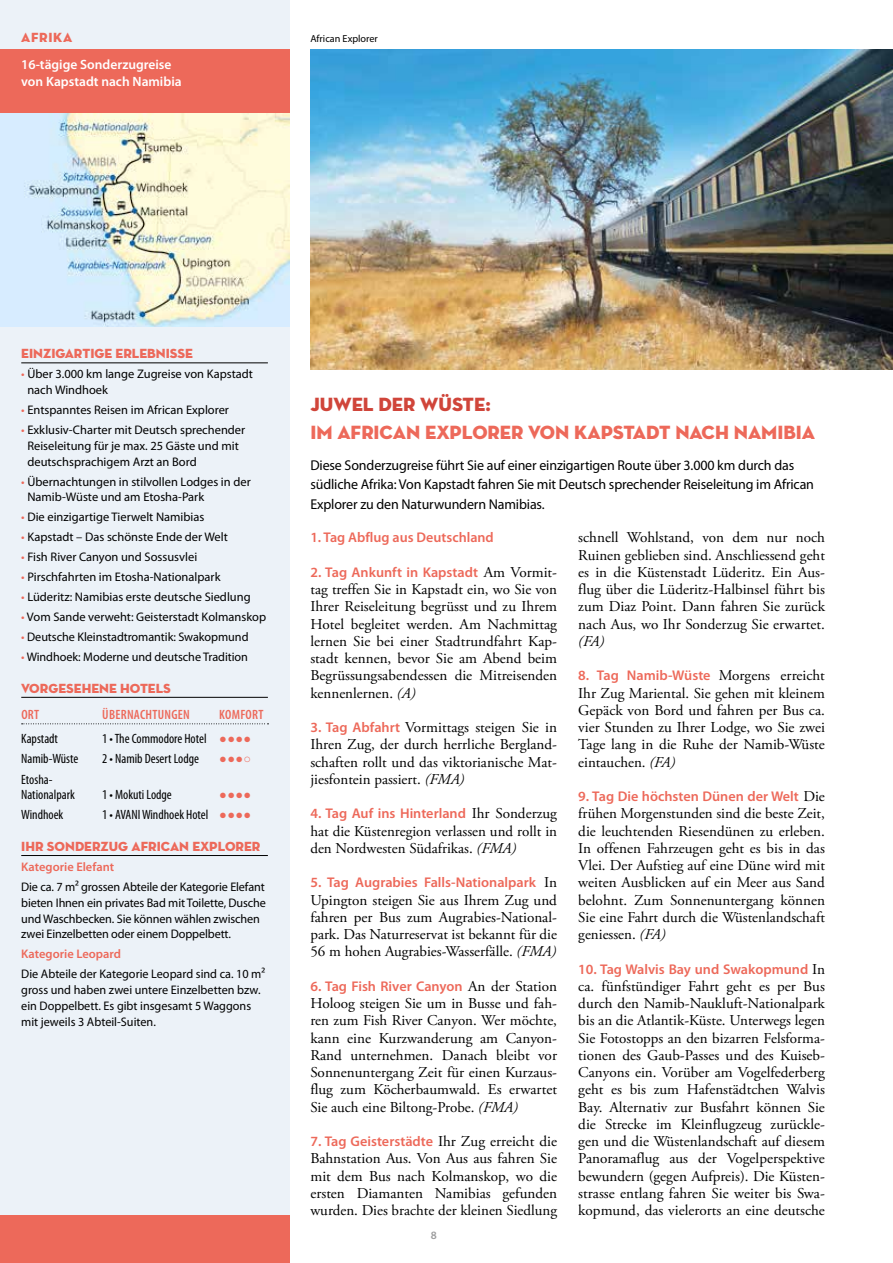
<style>
.page{position:relative;width:893px;height:1263px;background:#fff}
.page>*{position:absolute;margin:0;border:0;box-sizing:border-box;transform-origin:0 0}
.t1{font:19.5px "Neutra Disp Titling";color:#ed695a}
.t2{font:19.5px "Neutra Disp Titling";color:#d0453a}
.t3{font:15px/17.2px "Adobe Garamond Pro";color:#000;text-align:justify}
.t4{font:italic 15px "Adobe Garamond Pro";color:#000}
.t5{font:14.25px/19.5px "Myriad Pro";letter-spacing:-.01em;color:#000}
.t6{font:600 14.1px "Myriad Pro";color:#ed695a}
.t7{font:condensed 13.5px/15.8px "Myriad Pro";color:#000}
.t8{font:13.5px "Neutra Disp Titling";color:#ed695a}
.t9{font:600 13.5px/16.5px "Myriad Pro";color:#fff}
.t10{font:600 condensed 13.5px "Myriad Pro";letter-spacing:.02em;color:#ed695a}
.t11{font:12.75px "Arial";color:#ed695a}
.t12{font:12.45px/15.8px "Myriad Pro";color:#000}
.t13{font:600 12.45px "Myriad Pro";color:#ed695a}
.t14{font:600 11.25px "Myriad Pro";color:#9c9c9d}
.t15{font:10.2px "Myriad Pro";color:#000}
.s1{color:#ed695a}
.s2{font-family:"Arial";font-stretch:normal;font-size:12.75px;color:#ed695a}
.s3{font-family:"Adobe Garamond Pro";font-weight:400;font-size:15px;color:#000}
.s4{font-style:italic}
.s5{font-family:"Myriad Pro";font-weight:600;font-size:14.1px;color:#ed695a}
</style>
<div class="page">
<img style="left:310px;top:49px;width:583px;height:321px">
<div style="left:0;top:0;width:289px;height:1263px;background:#ecf2f8"></div>
<div style="left:0;top:49px;width:289px;height:65px;background:#ed695a"></div>
<img style="left:0;top:113px;width:289px;height:214px">
<hr style="left:21px;top:363px;width:247px;height:1px;background:#000">
<hr style="left:21px;top:697px;width:247px;height:1px;background:#000">
<svg style="left:22px;top:723px;width:246px;height:1px"></svg>
<div style="left:0;top:1215px;width:289px;height:48px;background:#ed695a"></div>
<hr style="left:21px;top:855px;width:247px;height:1px;background:#000">
<p class="t8" style="left:21px;top:29px;width:43px">AFRIKA</p>
<p class="t9" style="left:21px;top:57px;width:162px">16-tägige Sonderzugreise von Kapstadt nach Namibia</p>
<p class="t15" style="left:310px;top:33px;width:69px">African Explorer</p>
<p class="t8" style="left:21px;top:345px;width:173px">EINZIGARTIGE ERLEBNISSE</p>
<p class="t12" style="left:27px;top:367px;width:227px;text-indent:-6px"><span class="s1">•</span> Über 3.000 km lange Zugreise von Kapstadt nach Windhoek</p>
<p class="t12" style="left:21px;top:402px;width:209px"><span class="s1">•</span> Entspanntes Reisen im African Explorer</p>
<p class="t12" style="left:27px;top:422px;width:219px;text-indent:-6px"><span class="s1">•</span> Exklusiv-Charter mit Deutsch sprechender<br>Reiseleitung für je max. 25 Gäste und mit deutschsprachigem Arzt an Bord</p>
<p class="t12" style="left:27px;top:474px;width:225px;text-indent:-6px"><span class="s1">•</span> Übernachtungen in stilvollen Lodges in der<br>Namib-Wüste und am Etosha-Park</p>
<p class="t12" style="left:21px;top:510px;width:185px"><span class="s1">•</span> Die einzigartige Tierwelt Namibias</p>
<p class="t12" style="left:21px;top:530px;width:208px"><span class="s1">•</span> Kapstadt – Das schönste Ende der Welt</p>
<p class="t12" style="left:21px;top:550px;width:178px"><span class="s1">•</span> Fish River Canyon und Sossusvlei</p>
<p class="t12" style="left:21px;top:570px;width:201px"><span class="s1">•</span> Pirschfahrten im Etosha-Nationalpark</p>
<p class="t12" style="left:21px;top:590px;width:231px"><span class="s1">•</span> Lüderitz: Namibias erste deutsche Siedlung</p>
<p class="t12" style="left:21px;top:610px;width:246px"><span class="s1">•</span> Vom Sande verweht: Geisterstadt Kolmanskop</p>
<p class="t12" style="left:21px;top:630px;width:229px"><span class="s1">•</span> Deutsche Kleinstadtromantik: Swakopmund</p>
<p class="t12" style="left:21px;top:650px;width:228px"><span class="s1">•</span> Windhoek: Moderne und deutsche Tradition</p>
<p class="t8" style="left:21px;top:680px;width:151px">VORGESEHENE HOTELS</p>
<p class="t10" style="left:21px;top:707px;width:19px">ORT</p>
<p class="t10" style="left:102px;top:707px;width:89px">ÜBERNACHTUNGEN</p>
<p class="t10" style="left:219px;top:707px;width:46px">KOMFORT</p>
<p class="t7" style="left:21px;top:731px;width:38px">Kapstadt</p>
<p class="t7" style="left:102px;top:731px;width:150px">1 •The Commodore Hotel <span class="s2">●●●●</span></p>
<p class="t7" style="left:21px;top:751px;width:59px">Namib-Wüste</p>
<p class="t7" style="left:102px;top:751px;width:98px">2 • Namib Desert Lodge</p>
<p class="t11" style="left:219px;top:751px;width:33px">●●●○</p>
<p class="t7" style="left:21px;top:771px;width:55px">Etosha-<br>Nationalpark</p>
<p class="t7" style="left:102px;top:787px;width:71px">1 • Mokuti Lodge</p>
<p class="t11" style="left:219px;top:786px;width:33px">●●●●</p>
<p class="t7" style="left:21px;top:807px;width:44px">Windhoek</p>
<p class="t7" style="left:102px;top:807px;width:150px">1 • AVANIWindhoek Hotel <span class="s2">●●●●</span></p>
<p class="t8" style="left:21px;top:838px;width:241px">IHR SONDERZUG AFRICAN EXPLORER</p>
<p class="t13" style="left:21px;top:860px;width:94px">Kategorie Elefant</p>
<p class="t12" style="left:21px;top:879px;width:246px">Die ca. 7 m² grossen Abteile der Kategorie Elefant bieten Ihnen ein privates Bad mit Toilette, Dusche und Waschbecken. Sie können wählen zwischen zwei Einzelbetten oder einem Doppelbett.</p>
<p class="t13" style="left:21px;top:947px;width:101px">Kategorie Leopard</p>
<p class="t12" style="left:21px;top:966px;width:246px">Die Abteile der Kategorie Leopard sind ca. 10 m² gross und haben zwei untere Einzelbetten bzw. ein Doppelbett. Es gibt insgesamt 5 Waggons mit jeweils 3 Abteil-Suiten.</p>
<h1 class="t2" style="left:310px;top:392px;width:182px">JUWEL DER WÜSTE:</h1>
<h1 class="t1" style="left:310px;top:421px;width:506px">IM AFRICAN EXPLORER VON KAPSTADT NACH NAMIBIA</h1>
<p class="t5" style="left:310px;top:456px;width:505px">Diese Sonderzugreise führt Sie auf einer einzigartigen Route über 3.000 km durch das südliche Afrika: Von Kapstadt fahren Sie mit Deutsch sprechender Reiseleitung im African<br>Explorer zu den Naturwundern Namibias.</p>
<p class="t6" style="left:310px;top:530px;width:185px">1. Tag Abflug aus Deutschland</p>
<p class="t6" style="left:310px;top:564px;width:248px">2. Tag Ankunft in Kapstadt <span class="s3">Am Vormit-</span></p>
<p class="t3" style="left:310px;top:581px;width:248px">tag treffen Sie in Kapstadt ein, wo Sie von Ihrer Reiseleitung begrüsst und zu Ihrem Hotel begleitet werden. Am Nachmittag lernen Sie bei einer Stadtrundfahrt Kap&shy;stadt kennen, bevor Sie am Abend beim Begrüssungsabendessen die Mitreisenden kennenlernen. <span class="s4">(A)</span></p>
<p class="t3" style="left:310px;top:719px;width:248px"><span class="s5">3. Tag Abfahrt</span> Vormittags steigen Sie in Ihren Zug, der durch herrliche Bergland&shy;schaften rollt und das viktorianische Mat&shy;jiesfontein passiert. <span class="s4">(FMA)</span></p>
<p class="t6" style="left:310px;top:806px;width:248px">4. Tag Auf ins Hinterland <span class="s3">Ihr Sonderzug</span></p>
<p class="t3" style="left:310px;top:823px;width:248px">hat die Küstenregion verlassen und rollt in den Nordwesten Südafrikas. <span class="s4">(FMA)</span></p>
<p class="t6" style="left:310px;top:875px;width:248px">5. Tag Augrabies Falls-Nationalpark <span class="s3">In</span></p>
<p class="t3" style="left:310px;top:892px;width:248px">Upington steigen Sie aus Ihrem Zug und fahren per Bus zum Augrabies-National&shy;park. Das Naturreservat ist bekannt für die 56 m hohen Augrabies-Wasserfälle. <span class="s4">(FMA)</span></p>
<p class="t6" style="left:310px;top:978px;width:248px">6. Tag Fish River Canyon <span class="s3">An der Station</span></p>
<p class="t3" style="left:310px;top:995px;width:248px">Holoog steigen Sie um in Busse und fah&shy;ren zum Fish River Canyon. Wer möchte, kann eine Kurzwanderung am Canyon-Rand unternehmen. Danach bleibt vor Sonnenuntergang Zeit für einen Kurzaus&shy;flug zum Köcherbaumwald. Es erwartet Sie auch eine Biltong-Probe. <span class="s4">(FMA)</span></p>
<p class="t6" style="left:310px;top:1134px;width:248px">7. Tag Geisterstädte <span class="s3">Ihr Zug erreicht die</span></p>
<p class="t3" style="left:310px;top:1150px;width:248px">Bahnstation Aus. Von Aus aus fahren Sie mit dem Bus nach Kolmanskop, wo die ersten Diamanten Namibias gefunden wurden. Dies brachte der kleinen Siedlung</p>
<p class="t3" style="left:578px;top:529px;width:248px">schnell Wohlstand, von dem nur noch Ruinen geblieben sind. Anschliessend geht es in die Küstenstadt Lüderitz. Ein Aus&shy;flug über die Lüderitz-Halbinsel führt bis zum Diaz Point. Dann fahren Sie zurück nach Aus, wo Ihr Sonderzug Sie erwartet.</p>
<p class="t4" style="left:578px;top:632px;width:27px">(FA)</p>
<p class="t6" style="left:578px;top:668px;width:248px">8. Tag Namib-Wüste <span class="s3">Morgens erreicht</span></p>
<p class="t3" style="left:578px;top:685px;width:248px">Ihr Zug Mariental. Sie gehen mit kleinem Gepäck von Bord und fahren per Bus ca. vier Stunden zu Ihrer Lodge, wo Sie zwei Tage lang in die Ruhe der Namib-Wüste eintauchen. <span class="s4">(FA)</span></p>
<p class="t6" style="left:578px;top:789px;width:248px">9. Tag Die höchsten Dünen der Welt <span class="s3">Die</span></p>
<p class="t3" style="left:578px;top:805px;width:248px">frühen Morgenstunden sind die beste Zeit, die leuchtenden Riesendünen zu erleben.<br>In offenen Fahrzeugen geht es bis in das Vlei. Der Aufstieg auf eine Düne wird mit weiten Ausblicken auf ein Meer aus Sand belohnt. Zum Sonnenuntergang können Sie eine Fahrt durch die Wüstenlandschaft geniessen. <span class="s4">(FA)</span></p>
<p class="t6" style="left:578px;top:961px;width:248px">10. Tag Walvis Bay und Swakopmund <span class="s3">In</span></p>
<p class="t3" style="left:578px;top:978px;width:248px">ca. fünfstündiger Fahrt geht es per Bus durch den Namib-Naukluft-Nationalpark bis an die Atlantik-Küste. Unterwegs legen Sie Fotostopps an den bizarren Felsforma&shy;tionen des Gaub-Passes und des Kuiseb-Canyons ein. Vorüber am Vogelfederberg geht es bis zum Hafenstädtchen Walvis Bay. Alternativ zur Busfahrt können Sie die Strecke im Kleinflugzeug zurückle&shy;gen und die Wüstenlandschaft auf diesem Panoramaflug aus der Vogelperspektive bewundern (gegen Aufpreis). Die Küsten&shy;strasse entlang fahren Sie weiter bis Swa&shy;kopmund, das vielerorts an eine deutsche</p>
<p class="t14" style="left:431px;top:1229px;width:8px">8</p>
</div>
